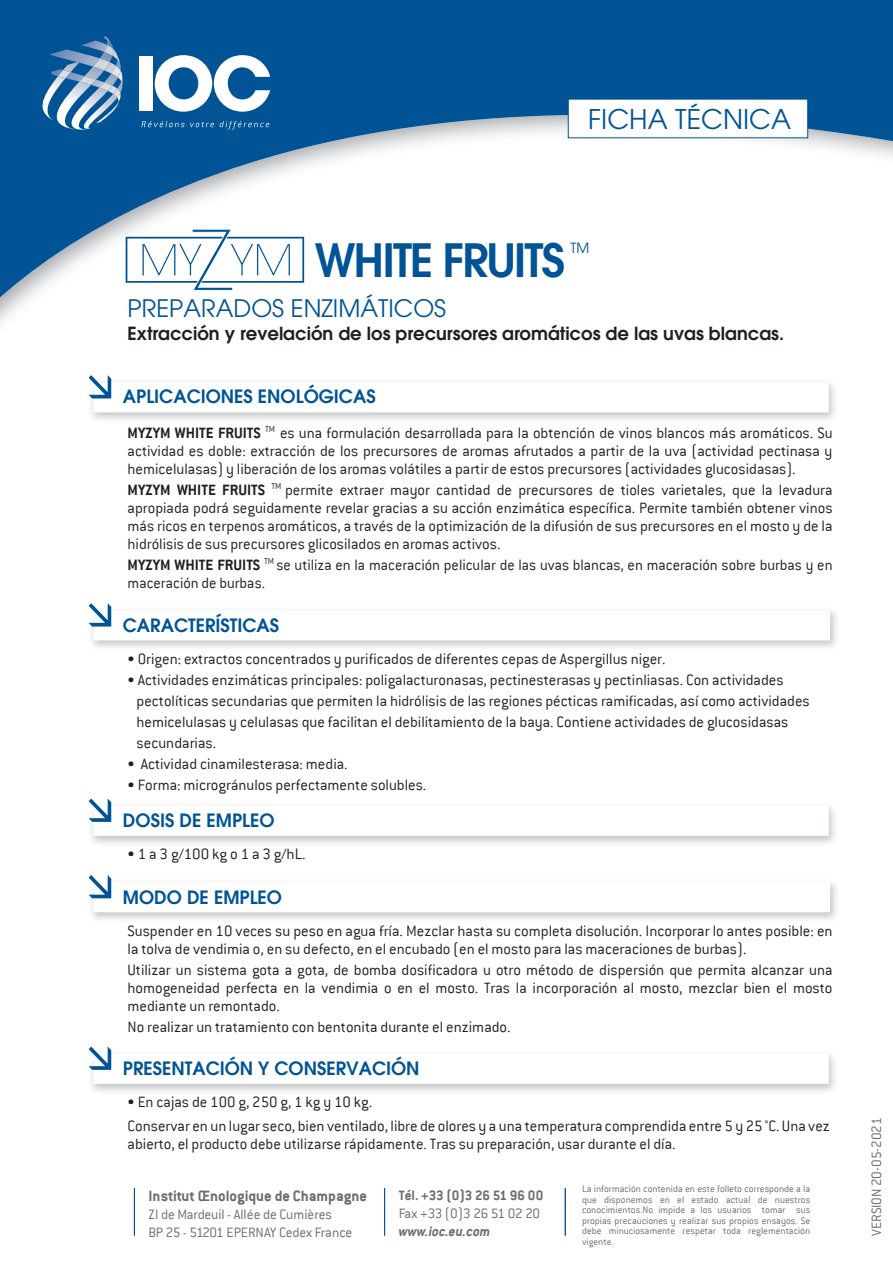
<style>
.page{position:relative;width:893px;height:1263px;background:#fff}
.page>*{position:absolute;margin:0;border:0;box-sizing:border-box;transform-origin:0 0}
.t1{font:700 45px "ITC Avant Garde LT";letter-spacing:-.04em;color:#005495}
.t2{font:27px "Avant Garde LT";color:#005495}
.t3{font:24px "Avant Garde LT";color:#005495}
.t4{font:700 18px "ITC Avant Garde LT";color:#005495}
.t5{font:600 18px "Avant Garde LT";color:#231f20}
.t6{font:300 16.5px/18px "Conduit ITC";color:#231f20}
.t7{font:700 16.5px "Conduit ITC";color:#6c6d70}
.t8{font:300 15px/18px "Conduit ITC";letter-spacing:-.01em;color:#6c6d70}
.t9{font:700 15px "Conduit ITC";color:#6c6d70}
.t10{font:300 15px "Conduit ITC";letter-spacing:-.03em;color:#6c6d70}
.t11{font:italic 700 15px "Conduit ITC";color:#6c6d70}
.t12{font:13.95px "Avant Garde LT";color:#005495}
.t13{font:300 10.5px/10.5px "Conduit ITC";color:#6c6d70;text-align:justify}
.s1{font-weight:700}
</style>
<div class="page">
<svg style="left:0;top:0;width:893px;height:324px"></svg>
<img style="left:49px;top:49px;width:6px;height:13px">
<img style="left:121px;top:75px;width:2px;height:54px">
<img style="left:113px;top:105px;width:8px;height:25px">
<img style="left:55px;top:36px;width:58px;height:94px">
<img style="left:93px;top:58px;width:6px;height:12px">
<img style="left:79px;top:76px;width:17px;height:9px">
<svg style="left:99px;top:36px;width:23px;height:69px;background:#6c95bb"></svg>
<img style="left:39px;top:62px;width:40px;height:59px">
<svg style="left:58px;top:70px;width:13px;height:8px"></svg>
<svg style="left:141px;top:121px;width:73px;height:6px"></svg>
<svg style="left:220px;top:121px;width:49px;height:8px"></svg>
<div style="left:139px;top:56px;width:14px;height:55px;background:#fff"></div>
<svg style="left:155px;top:55px;width:115px;height:57px"></svg>
<svg style="left:567px;top:98px;width:241px;height:41px"></svg>
<hr style="left:134px;top:1188px;width:1px;height:47px;background:#005495">
<hr style="left:384px;top:1188px;width:1px;height:47px;background:#005495">
<hr style="left:565px;top:1188px;width:1px;height:47px;background:#005495">
<svg style="left:89px;top:375px;width:740px;height:37px"></svg>
<svg style="left:89px;top:875px;width:741px;height:37px"></svg>
<svg style="left:89px;top:798px;width:740px;height:38px"></svg>
<svg style="left:89px;top:603px;width:741px;height:37px"></svg>
<svg style="left:89px;top:1046px;width:740px;height:38px"></svg>
<svg style="left:126px;top:229px;width:178px;height:62px"></svg>
<h2 class="t2" style="left:588px;top:103px;width:204px">FICHA TÉCNICA</h2>
<h1 class="t1" style="left:315px;top:231px;width:252px">WHITE FRUITS</h1>
<p class="t12" style="left:570px;top:240px;width:20px">TM</p>
<h3 class="t3" style="left:128px;top:294px;width:320px">PREPARADOS ENZIMÁTICOS</h3>
<p class="t5" style="left:128px;top:322px;width:658px">Extracción y revelación de los precursores aromáticos de las uvas blancas.</p>
<p class="t4" style="left:123px;top:384px;width:254px">APLICACIONES ENOLÓGICAS</p>
<p class="t6" style="left:128px;top:423px;width:706px;text-align:justify"><span class="s1">MYZYM WHITE FRUITS</span> <sup>TM</sup> es una formulación desarrollada para la obtención de vinos blancos más aromáticos. Su actividad es doble: extracción de los precursores de aromas afrutados a partir de la uva (actividad pectinasa y hemicelulasas) y liberación de los aromas volátiles a partir de estos precursores (actividades glucosidasas).</p>
<p class="t6" style="left:128px;top:480px;width:707px;text-align:justify"><span class="s1">MYZYM WHITE FRUITS</span> <sup>TM</sup> permite extraer mayor cantidad de precursores de tioles varietales, que la levadura apropiada podrá seguidamente revelar gracias a su acción enzimática específica. Permite también obtener vinos más ricos en terpenos aromáticos, a través de la optimización de la difusión de sus precursores en el mosto y de la hidrólisis de sus precursores glicosilados en aromas activos.</p>
<p class="t6" style="left:128px;top:555px;width:706px"><span class="s1">MYZYM WHITE FRUITS</span> <sup>TM</sup> se utiliza en la maceración pelicular de las uvas blancas, en maceración sobre burbas y en maceración de burbas.</p>
<p class="t4" style="left:123px;top:613px;width:158px">CARACTERÍSTICAS</p>
<p class="t6" style="left:128px;top:650px;width:540px">• Origen: extractos concentrados y purificados de diferentes cepas de Aspergillus niger.</p>
<p class="t6" style="left:137px;top:670px;width:675px;line-height:21px;text-indent:-9px">• Actividades enzimáticas principales: poligalacturonasas, pectinesterasas y pectinliasas. Con actividades pectolíticas secundarias que permiten la hidrólisis de las regiones pécticas ramificadas, así como actividades hemicelulasas y celulasas que facilitan el debilitamiento de la baya. Contiene actividades de glucosidasas secundarias.</p>
<p class="t6" style="left:128px;top:755px;width:222px">• Actividad cinamilesterasa: media.</p>
<p class="t6" style="left:128px;top:776px;width:300px">• Forma: microgránulos perfectamente solubles.</p>
<p class="t4" style="left:123px;top:808px;width:153px">DOSIS DE EMPLEO</p>
<p class="t6" style="left:128px;top:845px;width:180px">• 1 a 3 g/100 kg o 1 a 3 g/hL.</p>
<p class="t4" style="left:123px;top:885px;width:161px">MODO DE EMPLEO</p>
<p class="t6" style="left:128px;top:922px;width:707px">Suspender en 10 veces su peso en agua fría. Mezclar hasta su completa disolución. Incorporar lo antes posible: en la tolva de vendimia o, en su defecto, en el encubado (en el mosto para las maceraciones de burbas).</p>
<p class="t6" style="left:128px;top:961px;width:706px;text-align:justify">Utilizar un sistema gota a gota, de bomba dosificadora u otro método de dispersión que permita alcanzar una homogeneidad perfecta en la vendimia o en el mosto. Tras la incorporación al mosto, mezclar bien el mosto mediante un remontado.</p>
<p class="t6" style="left:128px;top:1018px;width:385px">No realizar un tratamiento con bentonita durante el enzimado.</p>
<p class="t4" style="left:123px;top:1056px;width:298px">PRESENTACIÓN Y CONSERVACIÓN</p>
<p class="t6" style="left:128px;top:1090px;width:704px;line-height:24px">• En cajas de 100 g, 250 g, 1 kg y 10 kg.<br>Conservar en un lugar seco, bien ventilado, libre de olores y a una temperatura comprendida entre 5 y 25 °C. Una vez</p>
<p class="t6" style="left:128px;top:1135px;width:549px">abierto, el producto debe utilizarse rápidamente. Tras su preparación, usar durante el día.</p>
<p class="t7" style="left:149px;top:1186px;width:220px">Institut Œnologique de Champagne</p>
<p class="t8" style="left:149px;top:1205px;width:205px">ZI de Mardeuil - Allée de Cumières<br>BP 25 - 51201 EPERNAY Cedex France</p>
<p class="t9" style="left:399px;top:1186px;width:146px">Tél. +33 (0)3 26 51 96 00</p>
<p class="t10" style="left:399px;top:1205px;width:143px">Fax +33 (0)3 26 51 02 20</p>
<p class="t11" style="left:399px;top:1222px;width:93px">www.ioc.eu.com</p>
<p class="t13" style="left:582px;top:1184px;width:230px">La información contenida en este folleto corresponde a la que disponemos en el estado actual de nuestros conocimientos.No impide a los usuarios tomar sus propias precauciones y realizar sus propios ensayos. Se debe minuciosamente respetar toda reglementación vigente.</p>
<p class="t8" style="left:867px;top:1235px;width:120px;rotate:-90deg">VERSION 20-05-2021</p>
</div>
